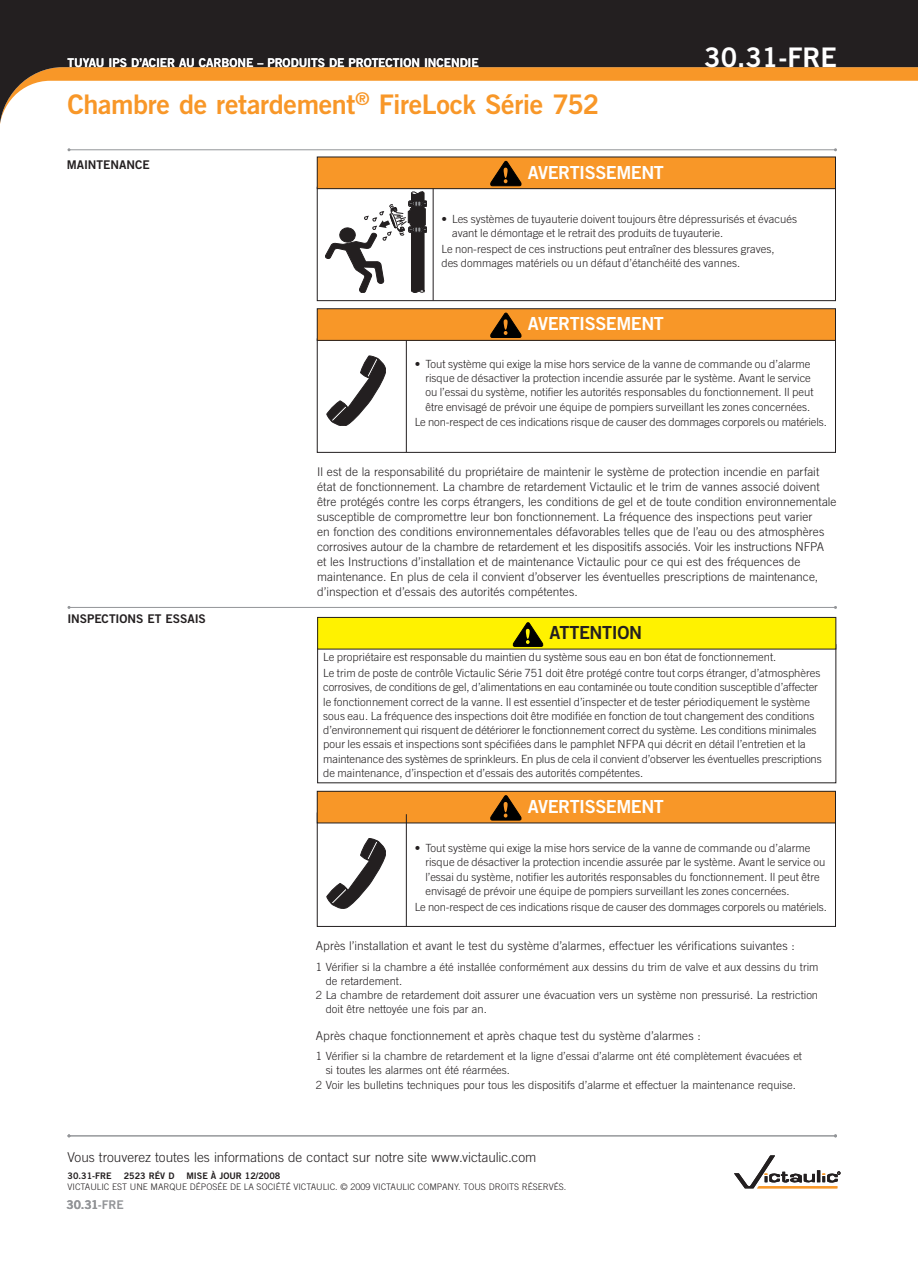
<style>
.page{position:relative;width:918px;height:1263px;background:#fff}
.page>*{position:absolute;margin:0;border:0;box-sizing:border-box;transform-origin:0 0}
.Product_Head{font:27px "Trade Gothic LT Std Bd 2";letter-spacing:-.015em;color:#f89728}
.Number_Head{font:27px "Trade Gothic LT Std Bd 2";color:#fff}
.Warning{font:18px "Trade Gothic Bold Two";letter-spacing:-.03em;color:#fff}
.Warning-2{font:18px "Trade Gothic Bold Two";letter-spacing:-.02em;color:#231f20}
.Body{font:300 13.5px "Trade Gothic LT Std";color:#231f20}
.Body-2{font:300 12px/15px "Trade Gothic LT Std";color:#231f20}
.Footers{font:12px "Trade Gothic LT Std Bd 2";letter-spacing:-.005em;color:#fff}
.Head_2{font:12px "Trade Gothic LT Std Bd 2";letter-spacing:-.005em;color:#231f20}
.Page_Number_L{font:12px "Trade Gothic LT Std Bd 2";letter-spacing:-.015em;color:#939598}
.CellBody_bold{font:300 11.25px/14.2px "Trade Gothic LT Std";color:#231f20}
.CellBody_bold_bullet{font:300 11.25px/14.2px "Trade Gothic LT Std";color:#231f20}
.Body-3{font:300 11.25px/14.2px "Trade Gothic LT Std";color:#231f20}
.Trademark{font:300 9px "Trade Gothic LT Std";color:#231f20}
.Trademark-2{font:9px "Trade Gothic LT Std Bd 2";color:#231f20}
</style>
<div class="page">
<hr style="left:69px;top:607px;width:767px;height:1px;background:#939598">
<div style="left:317px;top:187px;width:519px;height:114px;border:1px solid #231f20"></div>
<div style="left:317px;top:157px;width:519px;height:32px;background:#f89728"></div>
<div style="left:317px;top:157px;width:519px;height:32px;border:1px solid #231f20"></div>
<svg style="left:490px;top:161px;width:32px;height:25px"></svg>
<hr style="left:433px;top:189px;width:1px;height:111px;background:#231f20">
<svg style="left:325px;top:191px;width:102px;height:102px"></svg>
<div style="left:317px;top:338px;width:519px;height:114px;border:1px solid #231f20"></div>
<div style="left:317px;top:309px;width:519px;height:31px;background:#f89728"></div>
<div style="left:317px;top:308px;width:519px;height:33px;border:1px solid #231f20"></div>
<svg style="left:490px;top:313px;width:32px;height:24px"></svg>
<svg style="left:327px;top:356px;width:59px;height:70px"></svg>
<hr style="left:406px;top:340px;width:1px;height:112px;background:#231f20">
<div style="left:318px;top:617px;width:518px;height:32px;background:#fff200"></div>
<div style="left:317px;top:617px;width:519px;height:32px;border:1px solid #231f20"></div>
<svg style="left:513px;top:622px;width:30px;height:24px"></svg>
<div style="left:317px;top:791px;width:519px;height:31px;background:#f89728"></div>
<div style="left:317px;top:790px;width:519px;height:33px;border:1px solid #231f20"></div>
<svg style="left:490px;top:795px;width:32px;height:25px"></svg>
<svg style="left:327px;top:838px;width:59px;height:70px"></svg>
<hr style="left:406px;top:814px;width:1px;height:112px;background:#231f20">
<svg style="left:0;top:0;width:918px;height:124px;fill:#231f20"></svg>
<hr style="left:69px;top:149px;width:767px;height:1px;background:#939598">
<svg style="left:734px;top:1155px;width:106px;height:33px"></svg>
<hr style="left:69px;top:1135px;width:767px;height:1px;background:#939598">
<p class="Footers" style="left:68px;top:55px;width:413px">TUYAU IPS D’ACIER AU CARBONE – PRODUITS DE PROTECTION INCENDIE</p>
<p class="Number_Head" style="left:704px;top:41px;width:134px">30.31-FRE</p>
<p class="Product_Head" style="left:67px;top:87px;width:533px">Chambre de retardement<sup>®</sup> FireLock Série 752</p>
<p class="Head_2" style="left:67px;top:157px;width:84px">MAINTENANCE</p>
<p class="Head_2" style="left:68px;top:611px;width:140px">INSPECTIONS ET ESSAIS</p>
<p class="Warning" style="left:528px;top:161px;width:138px">AVERTISSEMENT</p>
<p class="CellBody_bold_bullet" style="left:452px;top:211px;width:346px;text-indent:-11px">• Les systèmes de tuyauterie doivent toujours être dépressurisés et évacués avant le démontage et le retrait des produits de tuyauterie.</p>
<p class="CellBody_bold" style="left:441px;top:241px;width:335px">Le non-respect de ces instructions peut entraîner des blessures graves, des dommages matériels ou un défaut d’étanchéité des vannes.</p>
<p class="Warning" style="left:528px;top:312px;width:138px">AVERTISSEMENT</p>
<p class="CellBody_bold_bullet" style="left:425px;top:356px;width:390px;text-indent:-11px">• Tout système qui exige la mise hors service de la vanne de commande ou d’alarme risque de désactiver la protection incendie assurée par le système. Avant le service ou l’essai du système, notifier les autorités responsables du fonctionnement. Il peut être envisagé de prévoir une équipe de pompiers surveillant les zones concernées.</p>
<p class="CellBody_bold" style="left:415px;top:415px;width:414px">Le non-respect de ces indications risque de causer des dommages corporels ou matériels.</p>
<p class="Body-2" style="left:317px;top:464px;width:521px">Il est de la responsabilité du propriétaire de maintenir le système de protection incendie en parfait état de fonctionnement. La chambre de retardement Victaulic et le trim de vannes associé doivent être protégés contre les corps étrangers, les conditions de gel et de toute condition environnementale susceptible de compromettre leur bon fonctionnement. La fréquence des inspections peut varier<br>en fonction des conditions environnementales défavorables telles que de l’eau ou des atmosphères corrosives autour de la chambre de retardement et les dispositifs associés. Voir les instructions NFPA et les Instructions d’installation et de maintenance Victaulic pour ce qui est des fréquences de maintenance. En plus de cela il convient d’observer les éventuelles prescriptions de maintenance, d’inspection et d’essais des autorités compétentes.</p>
<p class="Warning-2" style="left:550px;top:621px;width:94px">ATTENTION</p>
<p class="CellBody_bold" style="left:323px;top:650px;width:455px">Le propriétaire est responsable du maintien du système sous eau en bon état de fonctionnement.</p>
<p class="CellBody_bold" style="left:323px;top:665px;width:500px">Le trim de poste de contrôle Victaulic Série 751 doit être protégé contre tout corps étranger, d’atmosphères corrosives, de conditions de gel, d’alimentations en eau contaminée ou toute condition susceptible d’affecter le fonctionnement correct de la vanne. Il est essentiel d’inspecter et de tester périodiquement le système sous eau. La fréquence des inspections doit être modifiée en fonction de tout changement des conditions d’environnement qui risquent de détériorer le fonctionnement correct du système. Les conditions minimales pour les essais et inspections sont spécifiées dans le pamphlet NFPA qui décrit en détail l’entretien et la maintenance des systèmes de sprinkleurs. En plus de cela il convient d’observer les éventuelles prescriptions de maintenance, d’inspection et d’essais des autorités compétentes.</p>
<p class="Warning" style="left:528px;top:795px;width:138px">AVERTISSEMENT</p>
<p class="CellBody_bold_bullet" style="left:425px;top:840px;width:401px;text-indent:-11px">• Tout système qui exige la mise hors service de la vanne de commande ou d’alarme risque de désactiver la protection incendie assurée par le système. Avant le service ou l’essai du système, notifier les autorités responsables du fonctionnement. Il peut être envisagé de prévoir une équipe de pompiers surveillant les zones concernées.</p>
<p class="CellBody_bold" style="left:415px;top:899px;width:414px">Le non-respect de ces indications risque de causer des dommages corporels ou matériels.</p>
<p class="Body-2" style="left:316px;top:938px;width:480px">Après l’installation et avant le test du système d’alarmes, effectuer les vérifications suivantes :</p>
<p class="Body-3" style="left:326px;top:959px;width:494px;text-indent:-10px">1 Vérifier si la chambre a été installée conformément aux dessins du trim de valve et aux dessins du trim de retardement.</p>
<p class="Body-3" style="left:326px;top:987px;width:494px;text-indent:-10px">2 La chambre de retardement doit assurer une évacuation vers un système non pressurisé. La restriction doit être nettoyée une fois par an.</p>
<p class="Body-2" style="left:316px;top:1027px;width:386px">Après chaque fonctionnement et après chaque test du système d’alarmes :</p>
<p class="Body-3" style="left:326px;top:1048px;width:478px;text-indent:-10px">1 Vérifier si la chambre de retardement et la ligne d’essai d’alarme ont été complètement évacuées et si toutes les alarmes ont été réarmées.</p>
<p class="Body-3" style="left:316px;top:1077px;width:481px">2 Voir les bulletins techniques pour tous les dispositifs d’alarme et effectuer la maintenance requise.</p>
<p class="Body" style="left:68px;top:1148px;width:470px">Vous trouverez toutes les informations de contact sur notre site www.victaulic.com</p>
<p class="Trademark-2" style="left:68px;top:1169px;width:46px">30.31-FRE</p>
<p class="Trademark-2" style="left:124px;top:1169px;width:52px">2523 RÉV D</p>
<p class="Trademark-2" style="left:186px;top:1169px;width:96px">MISE À JOUR 12/2008</p>
<p class="Trademark" style="left:68px;top:1181px;width:500px">VICTAULIC EST UNE MARQUE DÉPOSÉE DE LA SOCIÉTÉ VICTAULIC. © 2009 VICTAULIC COMPANY. TOUS DROITS RÉSERVÉS.</p>
<p class="Page_Number_L" style="left:67px;top:1196px;width:59px">30.31-FRE</p>
</div>
